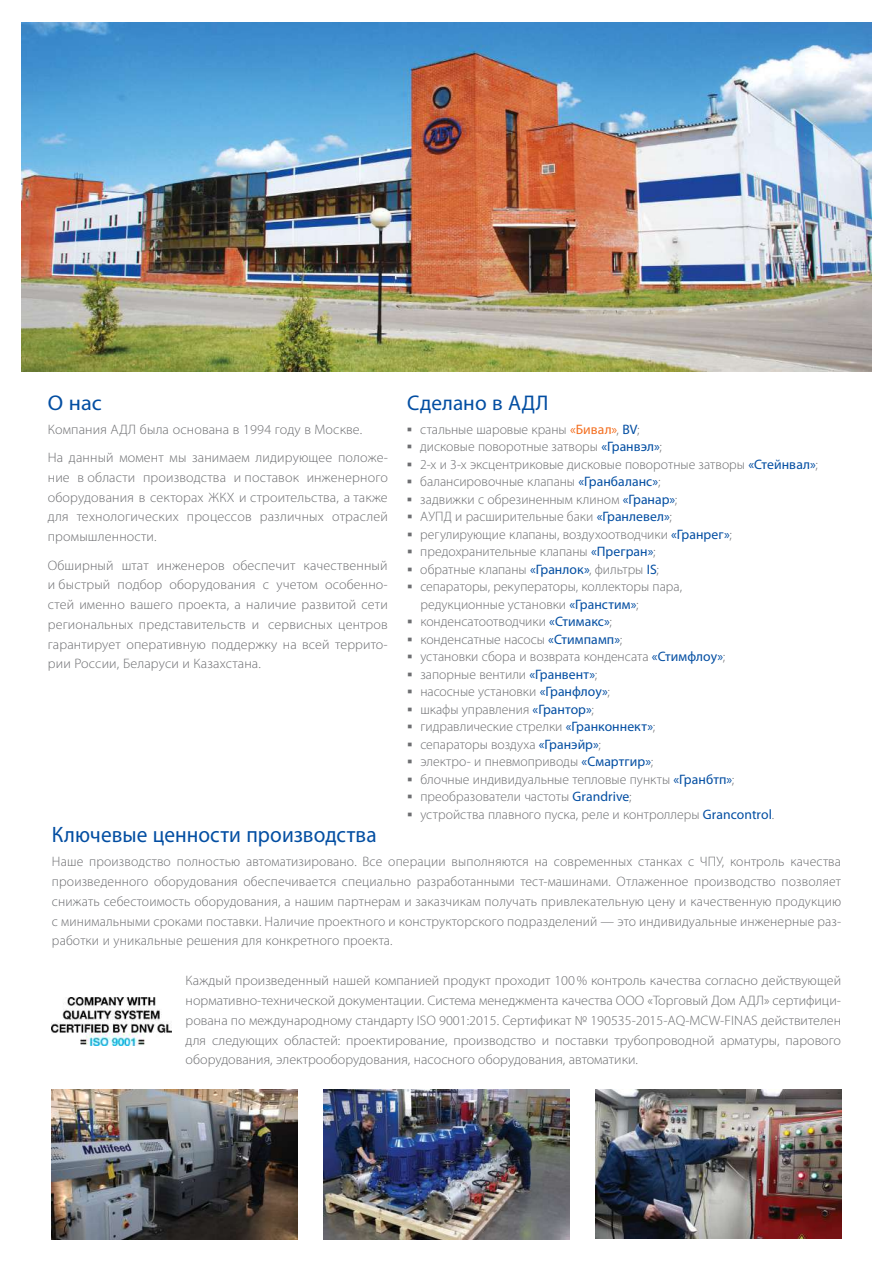
<style>
.page{position:relative;width:893px;height:1263px;background:#fff}
.page>*{position:absolute;margin:0;border:0;box-sizing:border-box;transform-origin:0 0}
.t1{font:22.35px "Myriad Pro";letter-spacing:.005em;color:#034ea2;scale:.95 1}
.t2{font:21.3px "Myriad Pro";color:#034ea2}
.t3{font:21.3px "Myriad Pro";color:#034ea2;scale:1.05 1}
.t4{font:300 13.65px/19.8px "Myriad Pro";color:#6d6e71;text-align:justify}
.s1{font-family:"Arial";font-weight:700}
.s2{font-weight:400;color:#f36f21}
.s3{font-weight:400;color:#034ea2}
</style>
<div class="page">
<img style="left:22px;top:22px;width:850px;height:349px">
<img style="left:595px;top:1089px;width:246px;height:150px">
<img style="left:324px;top:1089px;width:245px;height:150px">
<img style="left:52px;top:1089px;width:246px;height:150px">
<img style="left:52px;top:998px;width:120px;height:47px">
<h2 class="t3" style="left:48px;top:389px;width:53px">О нас</h2>
<p class="t4" style="left:48px;top:415px;width:342px;line-height:28.3px">Компания АДЛ была основана в 1994 году в Москве.<br>На данный момент мы занимаем лидирующее положе-</p>
<p class="t4" style="left:48px;top:468px;width:342px">ние в области производства и поставок инженерного оборудования в секторах ЖКХ и строительства, а также для технологических процессов различных отраслей промышленности.</p>
<p class="t4" style="left:48px;top:555px;width:341px">Обширный штат инженеров обеспечит качественный и быстрый подбор оборудования с учетом особенно&shy;стей именно вашего проекта, а наличие развитой сети региональных представительств и сервисных центров гарантирует оперативную поддержку на всей террито&shy;рии России, Беларуси и Казахстана.</p>
<h2 class="t2" style="left:407px;top:389px;width:143px">Сделано в АДЛ</h2>
<p class="t4" style="left:407px;top:419px;width:234px"><span class="s1">▪</span> стальные шаровые краны <span class="s2">«Бивал»</span>, <span class="s3">BV</span>;</p>
<p class="t4" style="left:407px;top:437px;width:256px"><span class="s1">▪</span> дисковые поворотные затворы <span class="s3">«Гранвэл»</span>;</p>
<p class="t4" style="left:407px;top:454px;width:412px"><span class="s1">▪</span> 2-х и 3-х эксцентриковые дисковые поворотные затворы <span class="s3">«Стейнвал»</span>;</p>
<p class="t4" style="left:407px;top:472px;width:255px"><span class="s1">▪</span> балансировочные клапаны <span class="s3">«Гранбаланс»</span>;</p>
<p class="t4" style="left:407px;top:489px;width:272px"><span class="s1">▪</span> задвижки с обрезиненным клином <span class="s3">«Гранар»</span>;</p>
<p class="t4" style="left:407px;top:507px;width:266px"><span class="s1">▪</span> АУПД и расширительные баки <span class="s3">«Гранлевел»</span>;</p>
<p class="t4" style="left:407px;top:524px;width:326px"><span class="s1">▪</span> регулирующие клапаны, воздухоотводчики <span class="s3">«Гранрег»</span>;</p>
<p class="t4" style="left:407px;top:542px;width:250px"><span class="s1">▪</span> предохранительные клапаны <span class="s3">«Прегран»</span>;</p>
<p class="t4" style="left:407px;top:559px;width:253px"><span class="s1">▪</span> обратные клапаны <span class="s3">«Гранлок»</span>, фильтры <span class="s3">IS</span>;</p>
<p class="t4" style="left:420px;top:578px;width:263px;line-height:17.5px;text-indent:-13px"><span class="s1">▪</span> сепараторы, рекуператоры, коллекторы пара, редукционные установки <span class="s3">«Гранстим»</span>;</p>
<p class="t4" style="left:407px;top:612px;width:206px"><span class="s1">▪</span> конденсатоотводчики <span class="s3">«Стимакс»</span>;</p>
<p class="t4" style="left:407px;top:629px;width:216px"><span class="s1">▪</span> конденсатные насосы <span class="s3">«Стимпамп»</span>;</p>
<p class="t4" style="left:407px;top:647px;width:319px"><span class="s1">▪</span> установки сбора и возврата конденсата <span class="s3">«Стимфлоу»</span>;</p>
<p class="t4" style="left:407px;top:664px;width:191px"><span class="s1">▪</span> запорные вентили <span class="s3">«Гранвент»</span>;</p>
<p class="t4" style="left:407px;top:682px;width:204px"><span class="s1">▪</span> насосные установки <span class="s3">«Гранфлоу»</span>;</p>
<p class="t4" style="left:407px;top:699px;width:188px"><span class="s1">▪</span> шкафы управления <span class="s3">«Грантор»</span>;</p>
<p class="t4" style="left:407px;top:717px;width:249px"><span class="s1">▪</span> гидравлические стрелки <span class="s3">«Гранконнект»</span>;</p>
<p class="t4" style="left:407px;top:734px;width:195px"><span class="s1">▪</span> сепараторы воздуха <span class="s3">«Гранэйр»</span>;</p>
<p class="t4" style="left:407px;top:752px;width:247px"><span class="s1">▪</span> электро- и пневмоприводы <span class="s3">«Смартгир»</span>;</p>
<p class="t4" style="left:407px;top:770px;width:328px"><span class="s1">▪</span> блочные индивидуальные тепловые пункты <span class="s3">«Гранбтп»</span>;</p>
<p class="t4" style="left:407px;top:787px;width:226px"><span class="s1">▪</span> преобразователи частоты <span class="s3">Grandrive</span>;</p>
<p class="t4" style="left:407px;top:805px;width:368px"><span class="s1">▪</span> устройства плавного пуска, реле и контроллеры <span class="s3">Grancontrol</span>.</p>
<h1 class="t1" style="left:52px;top:821px;width:343px">Ключевые ценности производства</h1>
<p class="t4" style="left:52px;top:852px;width:791px">Наше производство полностью автоматизировано. Все операции выполняются на современных станках с ЧПУ, контроль качества произведенного оборудования обеспечивается специально разработанными тест-машинами. Отлаженное производство позволяет снижать себестоимость оборудования, а нашим партнерам и заказчикам получать привлекательную цену и качественную продукцию с минимальными сроками поставки. Наличие проектного и конструкторского подразделений — это индивидуальные инженерные раз&shy;работки и уникальные решения для конкретного проекта.</p>
<p class="t4" style="left:186px;top:971px;width:657px">Каждый произведенный нашей компанией продукт проходит 100 % контроль качества согласно действующей нормативно-технической документации. Система менеджмента качества ООО «Торговый Дом АДЛ» сертифици&shy;рована по международному стандарту ISO 9001:2015. Сертификат № 190535-2015-AQ-MCW-FINAS действителен для следующих областей: проектирование, производство и поставки трубопроводной арматуры, парового оборудования, электрооборудования, насосного оборудования, автоматики.</p>
</div>
